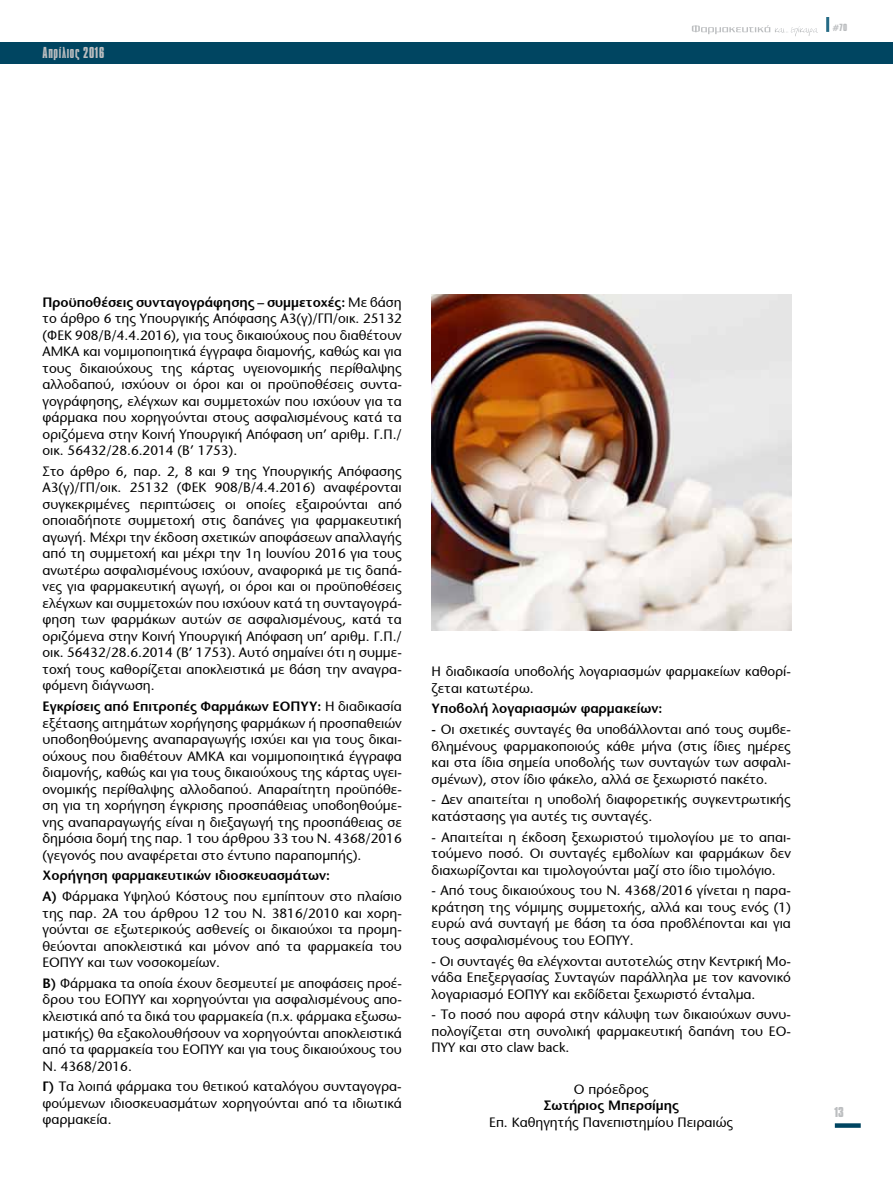
<style>
.page{position:relative;width:893px;height:1191px;background:#fff}
.page>*{position:absolute;margin:0;border:0;box-sizing:border-box;transform-origin:0 0}
.t1{font:500 16.5px "CF Compacta";letter-spacing:.04em;color:#bcbec0}
.t2{font:700 15px "CF Compacta";color:#bcbec0}
.t3{font:13.5px/16.5px "Kp Furioso Sans";color:#000;text-align:justify}
.t4{font:500 13.5px "Kp Furioso Sans";color:#000}
.t5{font:700 10.8px "CF Compacta";color:#bcbec0}
.s1{font-weight:500}
</style>
<div class="page">
<svg style="left:835px;top:1123px;width:26px;height:4px"></svg>
<div style="left:0;top:43px;width:893px;height:21px;background:#004561"></div>
<svg style="left:692px;top:25px;width:126px;height:11px"></svg>
<hr style="left:826px;top:17px;width:3px;height:15px;background:#266b86">
<img style="left:432px;top:294px;width:360px;height:337px">
<p class="t1" style="left:43px;top:45px;width:63px">Απρίλιος 2016</p>
<p class="t5" style="left:832px;top:23px;width:16px">#70</p>
<p class="t3" style="left:43px;top:293px;width:361px"><span class="s1">Προϋποθέσεις συνταγογράφησης – συμμετοχές:</span> Με βάση το άρθρο 6 της Υπουργικής Απόφασης Α3(γ)/ΓΠ/οικ. 25132 (ΦΕΚ 908/Β/4.4.2016), για τους δικαιούχους που διαθέτουν ΑΜΚΑ και νομιμοποιητικά έγγραφα διαμονής, καθώς και για τους δικαιούχους της κάρτας υγειονομικής περίθαλψης αλλοδαπού, ισχύουν οι όροι και οι προϋποθέσεις συντα&shy;γογράφησης, ελέγχων και συμμετοχών που ισχύουν για τα φάρμακα που χορηγούνται στους ασφαλισμένους κατά τα οριζόμενα στην Κοινή Υπουργική Απόφαση υπ’ αριθμ. Γ.Π./ οικ. 56432/28.6.2014 (Β’ 1753).</p>
<p class="t3" style="left:43px;top:463px;width:361px">Στο άρθρο 6, παρ. 2, 8 και 9 της Υπουργικής Απόφασης Α3(γ)/ΓΠ/οικ. 25132 (ΦΕΚ 908/Β/4.4.2016) αναφέρονται συγκεκριμένες περιπτώσεις οι οποίες εξαιρούνται από οποιαδήποτε συμμετοχή στις δαπάνες για φαρμακευτική αγωγή. Μέχρι την έκδοση σχετικών αποφάσεων απαλλαγής από τη συμμετοχή και μέχρι την 1η Ιουνίου 2016 για τους ανωτέρω ασφαλισμένους ισχύουν, αναφορικά με τις δαπά&shy;νες για φαρμακευτική αγωγή, οι όροι και οι προϋποθέσεις ελέγχων και συμμετοχών που ισχύουν κατά τη συνταγογρά&shy;φηση των φαρμάκων αυτών σε ασφαλισμένους, κατά τα οριζόμενα στην Κοινή Υπουργική Απόφαση υπ’ αριθμ. Γ.Π./ οικ. 56432/28.6.2014 (Β’ 1753). Αυτό σημαίνει ότι η συμμε&shy;τοχή τους καθορίζεται αποκλειστικά με βάση την αναγρα&shy;φόμενη διάγνωση.</p>
<p class="t3" style="left:43px;top:698px;width:361px"><span class="s1">Εγκρίσεις από Επιτροπές Φαρμάκων ΕΟΠΥΥ:</span> Η διαδικασία εξέτασης αιτημάτων χορήγησης φαρμάκων ή προσπαθειών υποβοηθούμενης αναπαραγωγής ισχύει και για τους δικαι&shy;ούχους που διαθέτουν ΑΜΚΑ και νομιμοποιητικά έγγραφα διαμονής, καθώς και για τους δικαιούχους της κάρτας υγει&shy;ονομικής περίθαλψης αλλοδαπού. Απαραίτητη προϋπόθε&shy;ση για τη χορήγηση έγκρισης προσπάθειας υποβοηθούμε&shy;νης αναπαραγωγής είναι η διεξαγωγή της προσπάθειας σε δημόσια δομή της παρ. 1 του άρθρου 33 του Ν. 4368/2016 (γεγονός που αναφέρεται στο έντυπο παραπομπής).</p>
<p class="t3" style="left:43px;top:865px;width:361px;line-height:20.7px"><span class="s1">Χορήγηση φαρμακευτικών ιδιοσκευασμάτων:<br>Α)</span> Φάρμακα Υψηλού Κόστους που εμπίπτουν στο πλαίσιο</p>
<p class="t3" style="left:43px;top:904px;width:361px">της παρ. 2Α του άρθρου 12 του Ν. 3816/2010 και χορη&shy;γούνται σε εξωτερικούς ασθενείς οι δικαιούχοι τα προμη&shy;θεύονται αποκλειστικά και μόνον από τα φαρμακεία του ΕΟΠΥΥ και των νοσοκομείων.</p>
<p class="t3" style="left:43px;top:975px;width:361px"><span class="s1">Β)</span> Φάρμακα τα οποία έχουν δεσμευτεί με αποφάσεις προέ&shy;δρου του ΕΟΠΥΥ και χορηγούνται για ασφαλισμένους απο&shy;κλειστικά από τα δικά του φαρμακεία (π.χ. φάρμακα εξωσω&shy;ματικής) θα εξακολουθήσουν να χορηγούνται αποκλειστικά από τα φαρμακεία του ΕΟΠΥΥ και για τους δικαιούχους του Ν. 4368/2016.</p>
<p class="t3" style="left:43px;top:1078px;width:361px"><span class="s1">Γ)</span> Τα λοιπά φάρμακα του θετικού καταλόγου συνταγογρα&shy;φούμενων ιδιοσκευασμάτων χορηγούνται από τα ιδιωτικά φαρμακεία.</p>
<p class="t3" style="left:432px;top:663px;width:361px">Η διαδικασία υποβολής λογαριασμών φαρμακείων καθορί&shy;ζεται κατωτέρω.</p>
<p class="t4" style="left:432px;top:700px;width:232px">Υποβολή λογαριασμών φαρμακείων:</p>
<p class="t3" style="left:432px;top:721px;width:361px"><span class="s1">-</span> Οι σχετικές συνταγές θα υποβάλλονται από τους συμβε&shy;βλημένους φαρμακοποιούς κάθε μήνα (στις ίδιες ημέρες και στα ίδια σημεία υποβολής των συνταγών των ασφαλι&shy;σμένων), στον ίδιο φάκελο, αλλά σε ξεχωριστό πακέτο.</p>
<p class="t3" style="left:432px;top:791px;width:361px">- Δεν απαιτείται η υποβολή διαφορετικής συγκεντρωτικής κατάστασης για αυτές τις συνταγές.</p>
<p class="t3" style="left:432px;top:828px;width:361px">- Απαιτείται η έκδοση ξεχωριστού τιμολογίου με το απαι&shy;τούμενο ποσό. Οι συνταγές εμβολίων και φαρμάκων δεν διαχωρίζονται και τιμολογούνται μαζί στο ίδιο τιμολόγιο.</p>
<p class="t3" style="left:432px;top:882px;width:361px">- Από τους δικαιούχους του Ν. 4368/2016 γίνεται η παρα&shy;κράτηση της νόμιμης συμμετοχής, αλλά και τους ενός (1) ευρώ ανά συνταγή με βάση τα όσα προβλέπονται και για τους ασφαλισμένους του ΕΟΠΥΥ.</p>
<p class="t3" style="left:432px;top:952px;width:361px">- Οι συνταγές θα ελέγχονται αυτοτελώς στην Κεντρική Μο&shy;νάδα Επεξεργασίας Συνταγών παράλληλα με τον κανονικό λογαριασμό ΕΟΠΥΥ και εκδίδεται ξεχωριστό ένταλμα.</p>
<p class="t3" style="left:432px;top:1006px;width:361px">- Το ποσό που αφορά στην κάλυψη των δικαιούχων συνυ&shy;πολογίζεται στη συνολική φαρμακευτική δαπάνη του ΕΟ-ΠΥΥ και στο claw back.</p>
<p class="t3" style="left:574px;top:1081px;width:77px">Ο πρόεδρος</p>
<p class="t4" style="left:544px;top:1097px;width:136px">Σωτήριος Μπερσίμης</p>
<p class="t3" style="left:489px;top:1114px;width:245px">Επ. Καθηγητής Πανεπιστημίου Πειραιώς</p>
<p class="t2" style="left:834px;top:1105px;width:11px">13</p>
</div>
